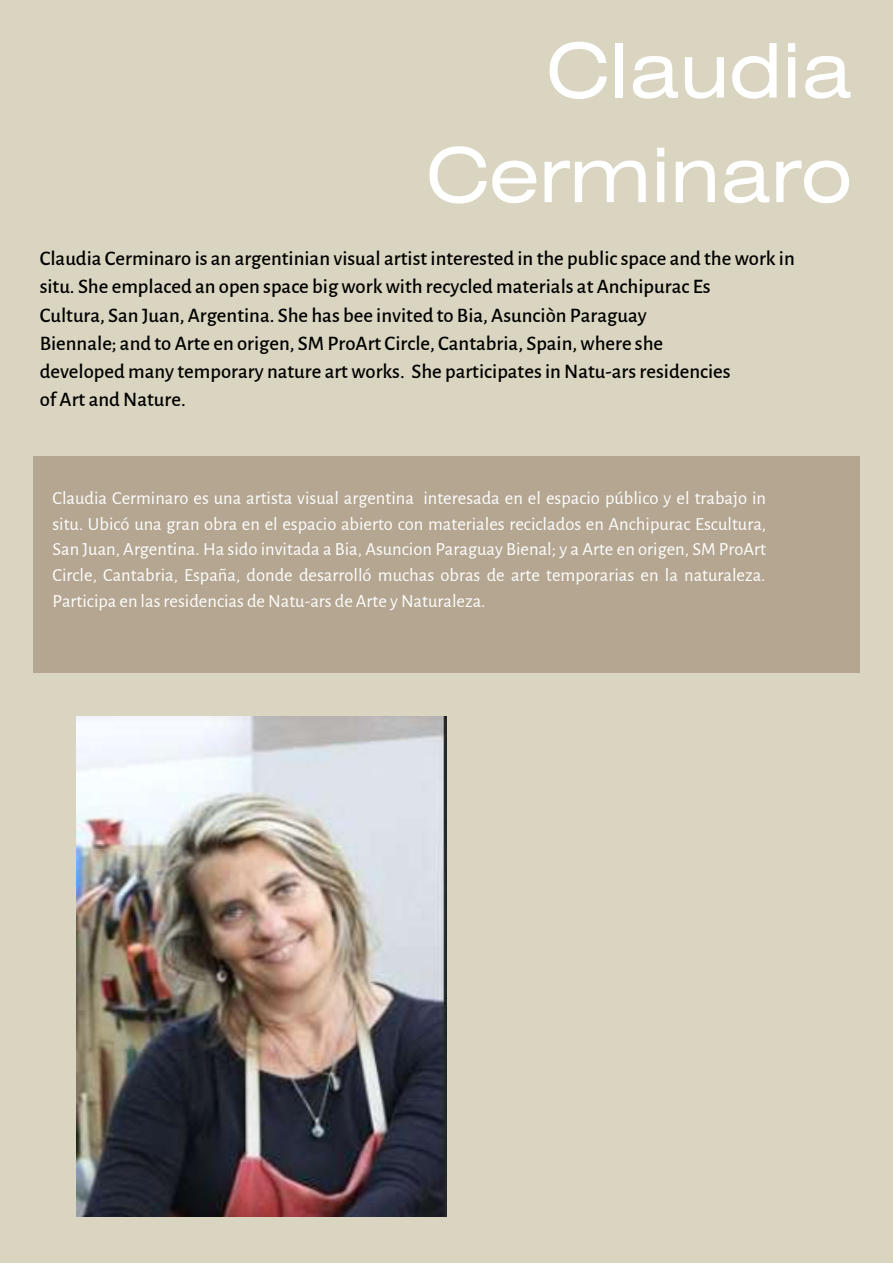
<style>
.page{position:relative;width:893px;height:1264px;background:#fff}
.page>*{position:absolute;margin:0;border:0;box-sizing:border-box;transform-origin:0 0}
.t1{font:75px/104.6px "Helios Ext";color:#fff;text-align:right}
.t2{font:500 20.7px/28px "Alegreya Sans";color:#000}
.t3{font:18.45px/25.8px "Alegreya Sans";color:#fff;text-align:justify}
</style>
<div class="page">
<div style="left:0;top:0;width:892px;height:1262px;background:#dad5c0"></div>
<div style="left:33px;top:456px;width:826px;height:217px;background:#b4a691"></div>
<img style="left:76px;top:716px;width:370px;height:500px">
<h1 class="t1" style="left:426px;top:25px;width:427px">Claudia<br>Cerminaro</h1>
<p class="t2" style="left:40px;top:245px;width:756px">Claudia Cerminaro is an argentinian visual artist interested in the public space and the work in situ. She emplaced an open space big work with recycled materials at Anchipurac Es<br>Cultura, San Juan, Argentina. She has bee invited to Bia, Asunciòn Paraguay<br>Biennale; and to Arte en origen, SM ProArt Circle, Cantabria, Spain, where she<br>developed many temporary nature art works. She participates in Natu-ars residencies<br>of Art and Nature.</p>
<p class="t3" style="left:52px;top:485px;width:715px">Claudia Cerminaro es una artista visual argentina interesada en el espacio público y el trabajo in situ. Ubicó una gran obra en el espacio abierto con materiales reciclados en Anchipurac Escultura, San Juan, Argentina. Ha sido invitada a Bia, Asuncion Paraguay Bienal; y a Arte en origen, SM ProArt Circle, Cantabria, España, donde desarrolló muchas obras de arte temporarias en la naturaleza.<br>Participa en las residencias de Natu-ars de Arte y Naturaleza.</p>
</div>
